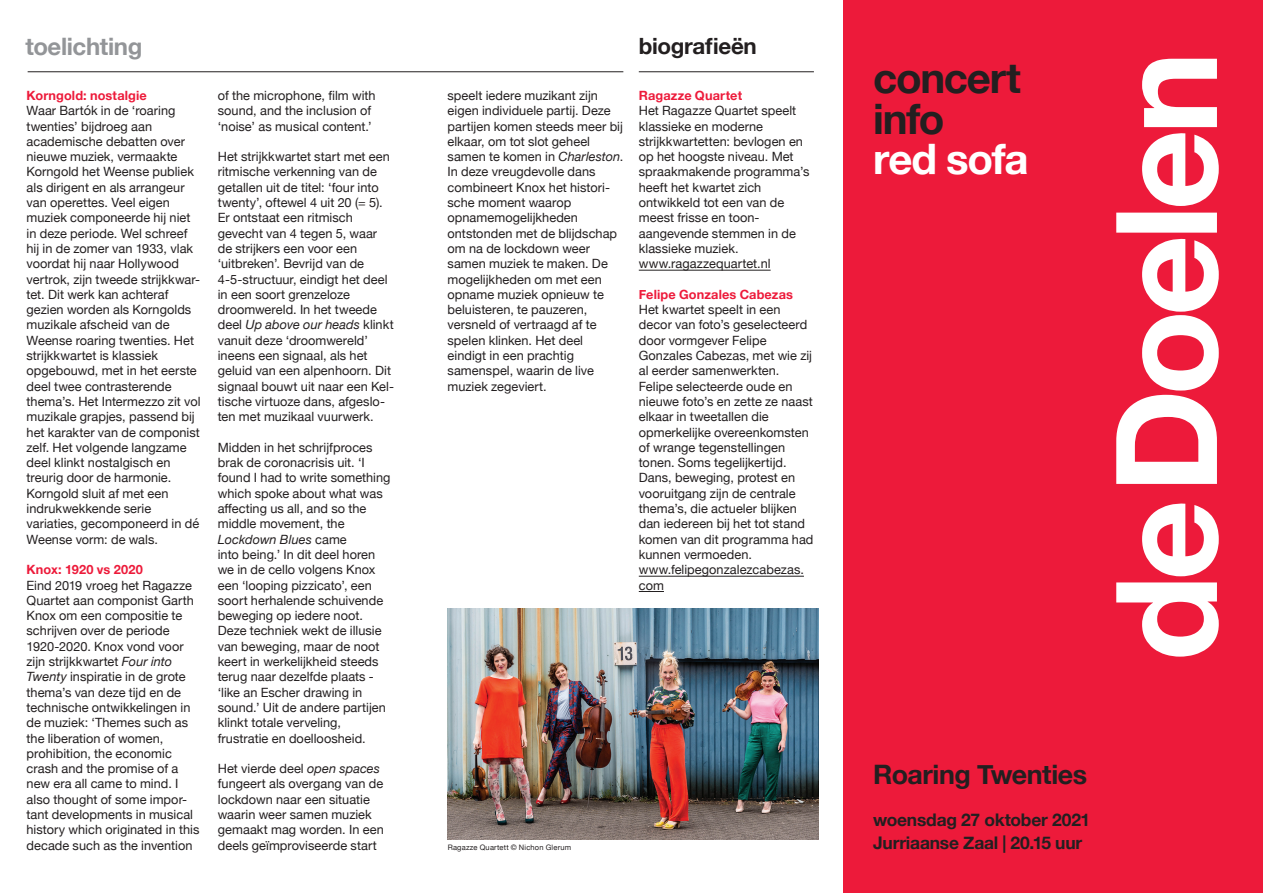
<style>
.page{position:relative;width:1263px;height:893px;background:#fff}
.page>*{position:absolute;margin:0;border:0;box-sizing:border-box;transform-origin:0 0}
.t1{font:700 42px/40.5px "Helvetica Neue";letter-spacing:-.03em;color:#231f20}
.t2{font:700 42px "Helvetica Neue";letter-spacing:-.03em;color:#fff}
.t3{font:700 26.85px "Helvetica Neue";letter-spacing:-.02em;color:#231f20}
.t4{font:700 24px "Helvetica Neue";letter-spacing:-.015em;color:#939598}
.t5{font:700 22.35px "Helvetica Neue";letter-spacing:-.015em;color:#231f20}
.t6{font:700 17.4px/23.4px "Helvetica Neue";letter-spacing:-.01em;color:#231f20}
.t7{font:12.75px/15.3px "Helvetica Neue";letter-spacing:.005em;color:#231f20}
.t8{font:700 12.75px "Helvetica Neue";letter-spacing:.01em;color:#ed1a3a}
.t9{font:7.5px "Helvetica Neue";letter-spacing:.025em;color:#231f20}
.s1{font-style:italic}
</style>
<div class="page">
<hr style="left:28px;top:72px;width:595px;height:1px;background:#231f20">
<hr style="left:639px;top:72px;width:175px;height:1px;background:#231f20">
<div style="left:843px;top:0;width:420px;height:893px;background:#ed1a3a"></div>
<svg style="left:1116px;top:59px;width:103px;height:598px"></svg>
<hr style="left:639px;top:270px;width:132px;height:1px;background:#231f20">
<hr style="left:639px;top:576px;width:165px;height:1px;background:#231f20">
<svg style="left:639px;top:591px;width:25px;height:1px"></svg>
<img style="left:448px;top:608px;width:371px;height:232px">
<h3 class="t4" style="left:26px;top:28px;width:118px">toelichting</h3>
<h3 class="t5" style="left:639px;top:29px;width:120px">biografieën</h3>
<p class="t8" style="left:27px;top:85px;width:122px">Korngold: nostalgie</p>
<p class="t7" style="left:27px;top:104px;width:175px">Waar Bartók in de ‘roaring twenties’ bijdroeg aan academische debatten over nieuwe muziek, vermaakte<br>Korngold het Weense publiek als dirigent en als arrangeur van operettes. Veel eigen muziek componeerde hij niet in deze periode. Wel schreef hij in de zomer van 1933, vlak voordat hij naar Hollywood vertrok, zijn tweede strijkkwar&shy;tet. Dit werk kan achteraf gezien worden als Korngolds muzikale afscheid van de<br>Weense roaring twenties. Het strijkkwartet is klassiek opgebouwd, met in het eerste deel twee contrasterende thema’s. Het Intermezzo zit vol muzikale grapjes, passend bij het karakter van de componist zelf. Het volgende langzame deel klinkt nostalgisch en treurig door de harmonie.<br>Korngold sluit af met een indrukwekkende serie variaties, gecomponeerd in dé<br>Weense vorm: de wals.</p>
<p class="t8" style="left:27px;top:560px;width:118px">Knox: 1920 vs 2020</p>
<p class="t7" style="left:27px;top:578px;width:174px">Eind 2019 vroeg het Ragazze<br>Quartet aan componist Garth<br>Knox om een compositie te schrijven over de periode<br>1920-2020. Knox vond voor zijn strijkkwartet <span class="s1">Four into<br>Twenty</span> inspiratie in de grote thema’s van deze tijd en de technische ontwikkelingen in de muziek: ‘Themes such as the liberation of women, prohibition, the economic crash and the promise of a new era all came to mind. I also thought of some impor&shy;tant developments in musical history which originated in this decade such as the invention</p>
<p class="t7" style="left:218px;top:88px;width:159px">of the microphone, film with sound, and the inclusion of ‘noise’ as musical content.’</p>
<p class="t7" style="left:218px;top:150px;width:178px">Het strijkkwartet start met een ritmische verkenning van de getallen uit de titel: ‘four into twenty’, oftewel 4 uit 20 (= 5).<br>Er ontstaat een ritmisch gevecht van 4 tegen 5, waar de strijkers een voor een ‘uitbreken’. Bevrijd van de<br>4-5-structuur, eindigt het deel in een soort grenzeloze droomwereld. In het tweede deel <span class="s1">Up above our heads</span> klinkt vanuit deze ‘droomwereld’ ineens een signaal, als het geluid van een alpenhoorn. Dit signaal bouwt uit naar een Kel&shy;tische virtuoze dans, afgeslo&shy;ten met muzikaal vuurwerk.</p>
<p class="t7" style="left:218px;top:440px;width:174px">Midden in het schrijfproces brak de coronacrisis uit. ‘I found I had to write something which spoke about what was affecting us all, and so the middle movement, the<br><span class="s1">Lockdown Blues</span> came<br>into being.’ In dit deel horen we in de cello volgens Knox een ‘looping pizzicato’, een soort herhalende schuivende beweging op iedere noot.<br>Deze techniek wekt de illusie van beweging, maar de noot keert in werkelijkheid steeds terug naar dezelfde plaats - ‘like an Escher drawing in sound.’ Uit de andere partijen klinkt totale verveling, frustratie en doelloosheid.</p>
<p class="t7" style="left:218px;top:762px;width:168px">Het vierde deel <span class="s1">open spaces </span>fungeert als overgang van de lockdown naar een situatie waarin weer samen muziek gemaakt mag worden. In een deels geïmproviseerde start</p>
<p class="t7" style="left:447px;top:88px;width:177px">speelt iedere muzikant zijn eigen individuele partij. Deze partijen komen steeds meer bij elkaar, om tot slot geheel samen te komen in <span class="s1">Charleston</span>.<br>In deze vreugdevolle dans combineert Knox het histori&shy;sche moment waarop opnamemogelijkheden ontstonden met de blijdschap om na de lockdown weer samen muziek te maken. De mogelijkheden om met een opname muziek opnieuw te beluisteren, te pauzeren, versneld of vertraagd af te spelen klinken. Het deel eindigt in een prachtig samenspel, waarin de live muziek zegeviert.</p>
<p class="t8" style="left:639px;top:85px;width:105px">Ragazze Quartet</p>
<p class="t7" style="left:639px;top:104px;width:172px">Het Ragazze Quartet speelt klassieke en moderne strijkkwartetten: bevlogen en op het hoogste niveau. Met spraakmakende programma’s heeft het kwartet zich ontwikkeld tot een van de meest frisse en toon&shy;aangevende stemmen in de klassieke muziek. www.ragazzequartet.nl</p>
<p class="t8" style="left:639px;top:284px;width:156px">Felipe Gonzales Cabezas</p>
<p class="t7" style="left:639px;top:303px;width:176px">Het kwartet speelt in een decor van foto’s geselecteerd door vormgever Felipe<br>Gonzales Cabezas, met wie zij al eerder samenwerkten.<br>Felipe selecteerde oude en nieuwe foto’s en zette ze naast elkaar in tweetallen die opmerkelijke overeenkomsten of wrange tegenstellingen tonen. Soms tegelijkertijd.<br>Dans, beweging, protest en vooruitgang zijn de centrale thema’s, die actueler blijken dan iedereen bij het tot stand komen van dit programma had kunnen vermoeden. www.felipegonzalezcabezas. com</p>
<p class="t9" style="left:448px;top:842px;width:125px">Ragazze Quartett © Nichon Glerum</p>
<h1 class="t1" style="left:873px;top:59px;width:149px">concert info</h1>
<h1 class="t2" style="left:873px;top:126px;width:157px">red sofa</h1>
<h2 class="t3" style="left:873px;top:753px;width:216px">Roaring Twenties</h2>
<h3 class="t6" style="left:873px;top:808px;width:219px">woensdag 27 oktober 2021<br>Jurriaanse Zaal | 20.15 uur</h3>
</div>
